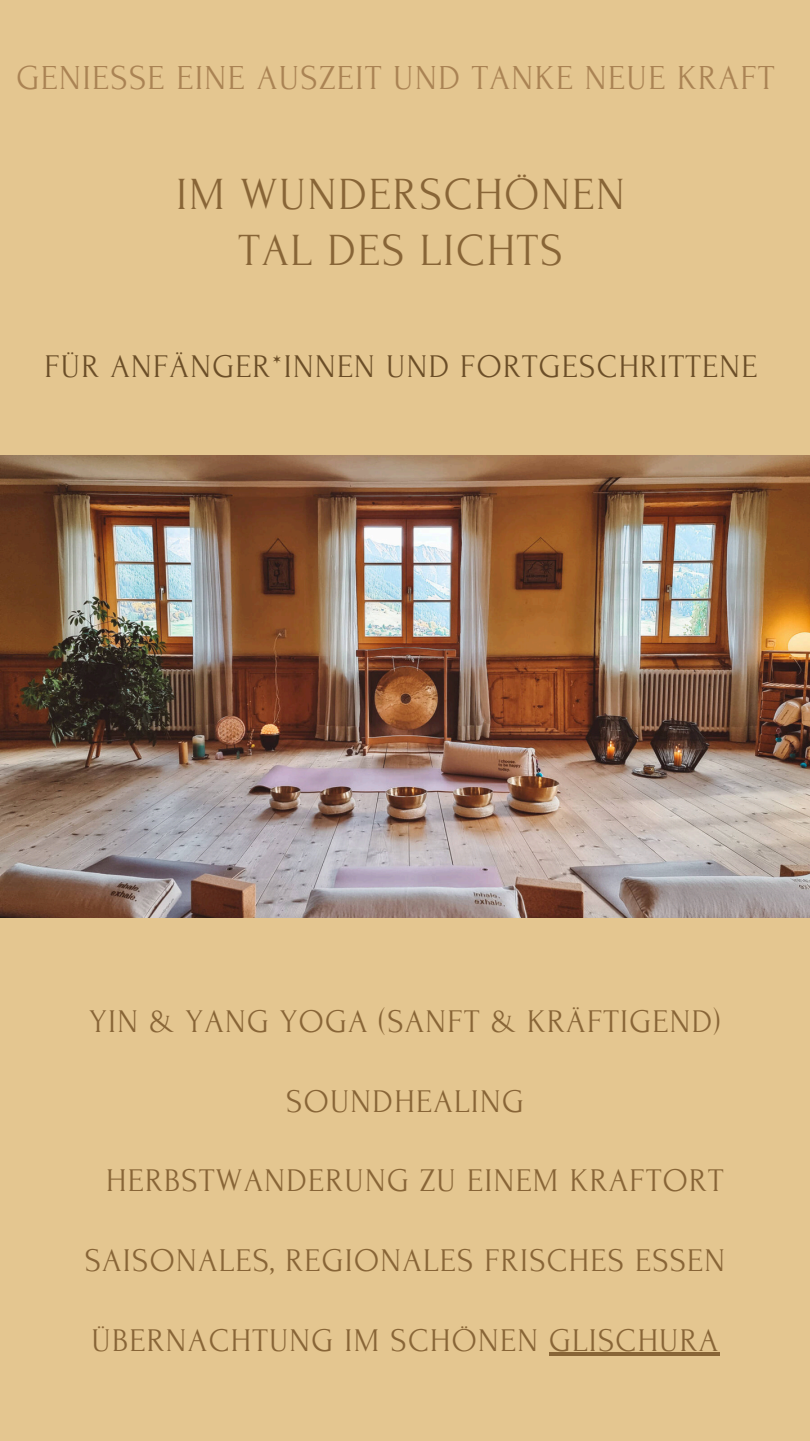
<style>
.page{position:relative;width:810px;height:1441px;background:#fff}
.page>*{position:absolute;margin:0;border:0;box-sizing:border-box;transform-origin:0 0}
.t1{font:46px/55.5px "Forum";letter-spacing:.04em;color:#886537;text-align:center}
.t2{font:35px "Forum";letter-spacing:.04em;color:#aa8354}
.t3{font:33px "Forum";letter-spacing:.04em;color:#886537}
.t4{font:33px "Forum";letter-spacing:.04em;color:#6b4e28}
</style>
<div class="page">
<div style="left:0;top:0;width:810px;height:1440px;background:#e4c690"></div>
<img style="left:0;top:455px;width:810px;height:462px">
<hr style="left:549px;top:1352px;width:171px;height:3px;background:#886537">
<h1 class="t2" style="left:16px;top:59px;width:760px">GENIESSE EINE AUSZEIT UND TANKE NEUE KRAFT</h1>
<p class="t1" style="left:176px;top:167px;width:450px">IM WUNDERSCHÖNEN<br>TAL DES LICHTS</p>
<p class="t4" style="left:44px;top:349px;width:715px">FÜR ANFÄNGER*INNEN UND FORTGESCHRITTENE</p>
<p class="t3" style="left:89px;top:1003px;width:633px">YIN &amp; YANG YOGA (SANFT &amp; KRÄFTIGEND)</p>
<p class="t3" style="left:286px;top:1083px;width:239px">SOUNDHEALING</p>
<p class="t3" style="left:106px;top:1162px;width:619px">HERBSTWANDERUNG ZU EINEM KRAFTORT</p>
<p class="t3" style="left:85px;top:1242px;width:642px">SAISONALES, REGIONALES FRISCHES ESSEN</p>
<p class="t3" style="left:92px;top:1321px;width:628px">ÜBERNACHTUNG IM SCHÖNEN GLISCHURA</p>
</div>
